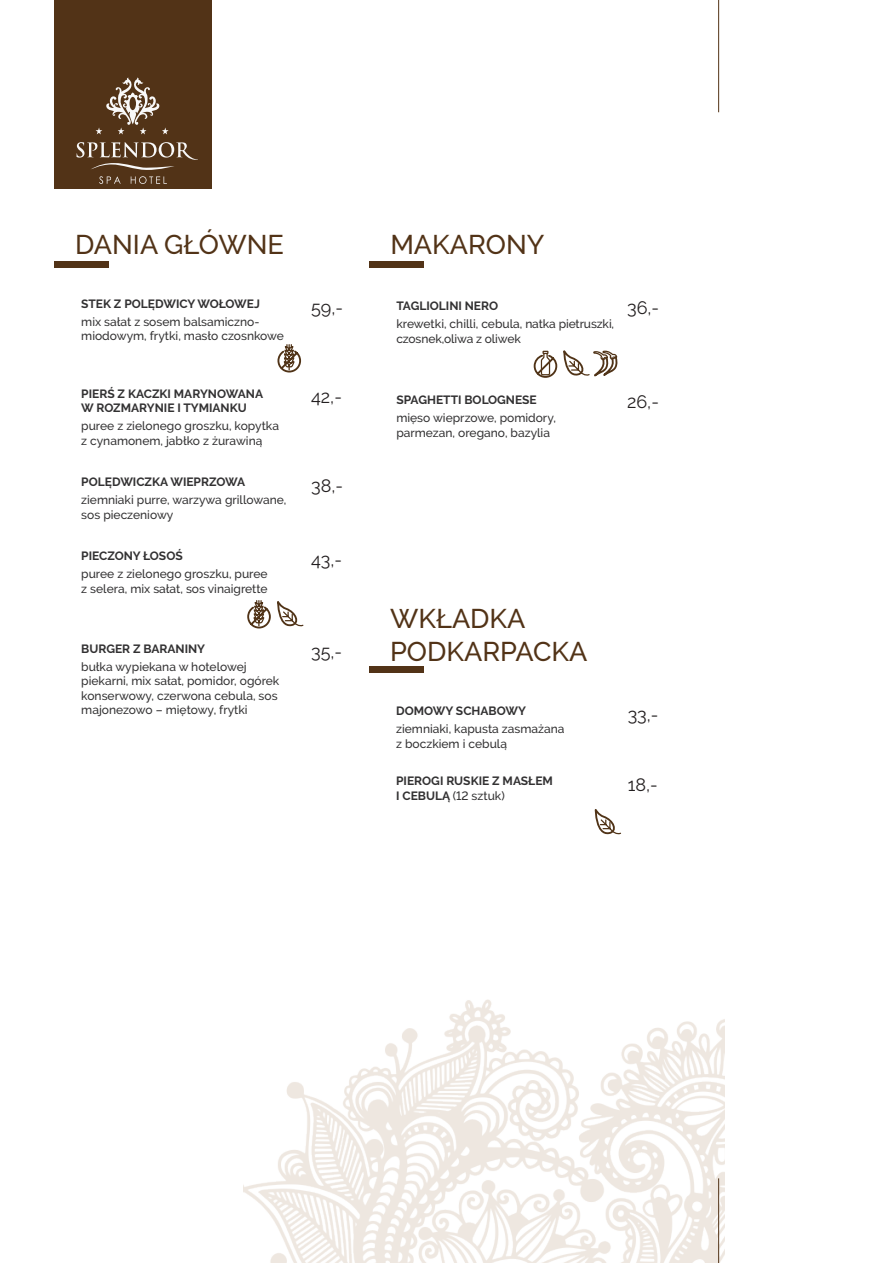
<style>
.page{position:relative;width:893px;height:1263px;background:#fff}
.page>*{position:absolute;margin:0;border:0;box-sizing:border-box;transform-origin:0 0}
.Nagłówek__tabelki{font:500 27px "Raleway";color:#523317}
.t1{font:18px "Raleway";color:#231f20}
.akapit{font:500 12px/14.4px "Raleway";color:#323132}
.akapit-2{font:700 12px/14.4px "Raleway";color:#323132}
.s1{font-weight:500}
</style>
<div class="page">
<img style="left:244px;top:999px;width:481px;height:264px">
<div style="left:54px;top:0;width:158px;height:188px;background:#523317"></div>
<svg style="left:99px;top:176px;width:22px;height:8px"></svg>
<svg style="left:131px;top:176px;width:36px;height:8px"></svg>
<svg style="left:77px;top:142px;width:121px;height:28px"></svg>
<svg style="left:96px;top:78px;width:73px;height:56px"></svg>
<hr style="left:718px;top:0;width:1px;height:112px;background:#523317">
<hr style="left:718px;top:1178px;width:1px;height:85px;background:#523317">
<div style="left:369px;top:262px;width:54px;height:6px;background:#523317"></div>
<div style="left:54px;top:262px;width:54px;height:6px;background:#523317"></div>
<div style="left:369px;top:666px;width:54px;height:7px;background:#523317"></div>
<svg style="left:594px;top:809px;width:28px;height:26px"></svg>
<svg style="left:277px;top:344px;width:25px;height:29px"></svg>
<svg style="left:533px;top:350px;width:85px;height:28px"></svg>
<svg style="left:247px;top:600px;width:57px;height:29px"></svg>
<p class="Nagłówek__tabelki" style="left:75px;top:228px;width:210px">DANIA GŁÓWNE</p>
<p class="Nagłówek__tabelki" style="left:390px;top:228px;width:156px">MAKARONY</p>
<p class="akapit-2" style="left:81px;top:297px;width:180px">STEK Z POLĘDWICY WOŁOWEJ</p>
<p class="akapit" style="left:81px;top:314px;width:204px">mix sałat z sosem balsamiczno&shy;miodowym, frytki, masło czosnkowe</p>
<p class="akapit-2" style="left:81px;top:386px;width:183px">PIERŚ Z KACZKI MARYNOWANA<br>W ROZMARYNIE I TYMIANKU</p>
<p class="akapit" style="left:81px;top:419px;width:199px">puree z zielonego groszku, kopytka z cynamonem, jabłko z żurawiną</p>
<p class="akapit-2" style="left:81px;top:475px;width:165px">POLĘDWICZKA WIEPRZOWA</p>
<p class="akapit" style="left:81px;top:493px;width:207px">ziemniaki purre, warzywa grillowane, sos pieczeniowy</p>
<p class="akapit-2" style="left:81px;top:549px;width:103px">PIECZONY ŁOSOŚ</p>
<p class="akapit" style="left:81px;top:567px;width:188px">puree z zielonego groszku, puree z selera, mix sałat, sos vinaigrette</p>
<p class="akapit-2" style="left:81px;top:641px;width:125px">BURGER Z BARANINY</p>
<p class="akapit" style="left:81px;top:659px;width:200px">bułka wypiekana w hotelowej piekarni, mix sałat, pomidor, ogórek konserwowy, czerwona cebula, sos majonezowo – miętowy, frytki</p>
<p class="t1" style="left:311px;top:297px;width:34px">59,-</p>
<p class="t1" style="left:311px;top:386px;width:32px">42,-</p>
<p class="t1" style="left:311px;top:475px;width:33px">38,-</p>
<p class="t1" style="left:311px;top:549px;width:33px">43,-</p>
<p class="t1" style="left:311px;top:641px;width:33px">35,-</p>
<p class="akapit-2" style="left:396px;top:298px;width:103px">TAGLIOLINI NERO</p>
<p class="akapit" style="left:396px;top:316px;width:219px;line-height:15px">krewetki, chilli, cebula, natka pietruszki, czosnek,oliwa z oliwek</p>
<p class="t1" style="left:627px;top:297px;width:34px">36,-</p>
<p class="akapit-2" style="left:396px;top:392px;width:142px">SPAGHETTI BOLOGNESE</p>
<p class="akapit" style="left:396px;top:411px;width:161px">mięso wieprzowe, pomidory, parmezan, oregano, bazylia</p>
<p class="t1" style="left:627px;top:391px;width:33px">26,-</p>
<p class="Nagłówek__tabelki" style="left:390px;top:603px;width:137px">WKŁADKA</p>
<p class="Nagłówek__tabelki" style="left:390px;top:636px;width:199px">PODKARPACKA</p>
<p class="akapit-2" style="left:396px;top:704px;width:131px">DOMOWY SCHABOWY</p>
<p class="akapit" style="left:396px;top:722px;width:170px">ziemniaki, kapusta zasmażana z boczkiem i cebulą</p>
<p class="t1" style="left:628px;top:704px;width:32px">33,-</p>
<p class="akapit-2" style="left:396px;top:774px;width:158px">PIEROGI RUSKIE Z MASŁEM<br>I CEBULĄ <span class="s1">(12 sztuk)</span></p>
<p class="t1" style="left:628px;top:774px;width:32px">18,-</p>
</div>
